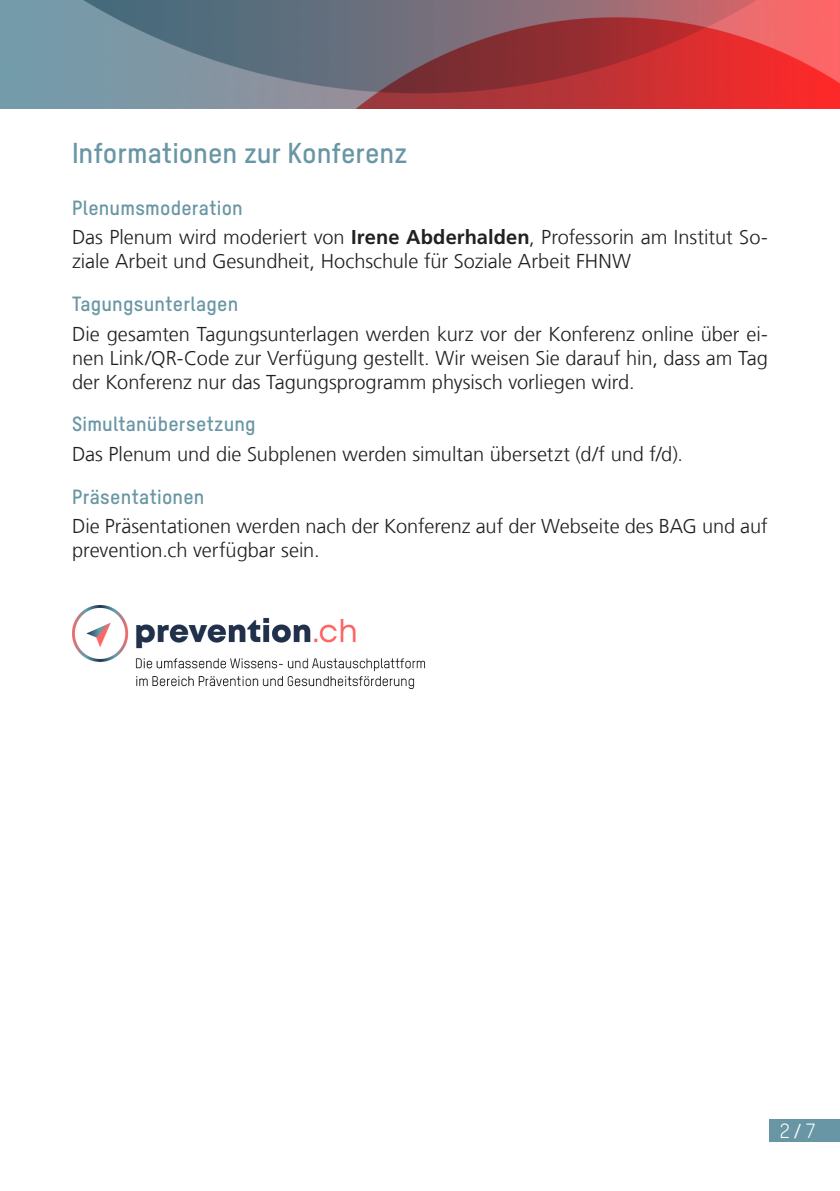
<style>
.page{position:relative;width:840px;height:1191px;background:#fff}
.page>*{position:absolute;margin:0;border:0;box-sizing:border-box;transform-origin:0 0}
.t1{font:28px "T Star Bold";color:#6996a4}
.t2{font:300 20px/24px "Frutiger LT Com";color:#231f20}
.t3{font:20px "T Star Bold";letter-spacing:.01em;color:#6996a4}
.t4{font:20px "T Star Regular";color:#fff}
.s1{font-weight:700}
.s2{font-family:"Frutiger LT Com";font-weight:300}
</style>
<div class="page">
<img style="left:72px;top:605px;width:354px;height:84px">
<img style="left:0;top:0;width:839px;height:109px">
<div style="left:768px;top:1119px;width:71px;height:22px;background:#6996a4"></div>
<h1 class="t1" style="left:72px;top:136px;width:336px">Informationen zur Konferenz</h1>
<p class="t3" style="left:72px;top:195px;width:172px">Plenumsmoderation</p>
<p class="t2" style="left:72px;top:225px;width:697px">Das Plenum wird moderiert von <span class="s1">Irene Abderhalden</span>, Professorin am Institut So‑ ziale Arbeit und Gesundheit, Hochschule für Soziale Arbeit FHNW</p>
<p class="t3" style="left:72px;top:291px;width:168px">Tagungsunterlagen</p>
<p class="t2" style="left:72px;top:322px;width:697px;text-align:justify">Die gesamten Tagungsunterlagen werden kurz vor der Konferenz online über ei‑ nen Link/QR-Code zur Verfügung gestellt. Wir weisen Sie darauf hin, dass am Tag der Konferenz nur das Tagungsprogramm physisch vorliegen wird.</p>
<p class="t3" style="left:72px;top:412px;width:185px">Simultanübersetzung</p>
<p class="t2" style="left:72px;top:442px;width:612px">Das Plenum und die Subplenen werden simultan übersetzt (d/f und f/d).</p>
<p class="t3" style="left:72px;top:484px;width:134px">Präsentationen</p>
<p class="t2" style="left:72px;top:514px;width:697px">Die Präsentationen werden nach der Konferenz auf der Webseite des BAG und auf prevention.ch verfügbar sein.</p>
<p class="t4" style="left:779px;top:1118px;width:37px">2 <span class="s2">/</span> 7</p>
</div>
